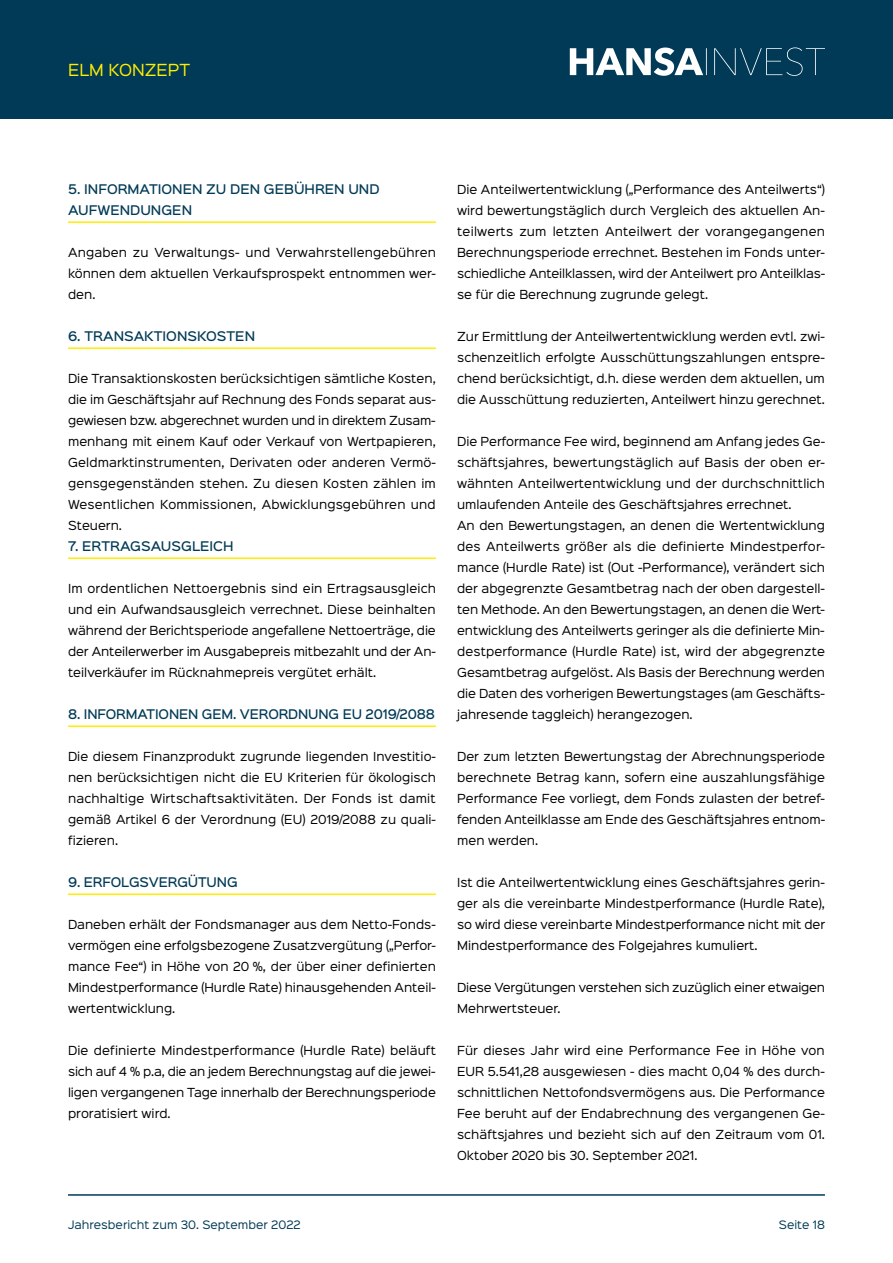
<style>
.page{position:relative;width:893px;height:1263px;background:#fff}
.page>*{position:absolute;margin:0;border:0;box-sizing:border-box;transform-origin:0 0}
.t1{font:15px "Sinkin Sans 400";color:#ffed00}
.t2{font:500 12px/21px "Sinkin Sans 500";color:#003a56}
.t3{font:11.25px/21px "Sinkin Sans 400";color:#000;text-align:justify}
.t4{font:10.5px "Sinkin Sans 400";color:#003a56}
</style>
<div class="page">
<div style="left:0;top:0;width:893px;height:119px;background:#003a56"></div>
<svg style="left:570px;top:47px;width:255px;height:29px"></svg>
<hr style="left:68px;top:1194px;width:757px;height:2px;background:#003a56">
<hr style="left:68px;top:221px;width:368px;height:2px;background:#ffed00">
<hr style="left:68px;top:347px;width:368px;height:2px;background:#ffed00">
<hr style="left:68px;top:557px;width:368px;height:2px;background:#ffed00">
<hr style="left:68px;top:725px;width:368px;height:2px;background:#ffed00">
<hr style="left:68px;top:893px;width:368px;height:2px;background:#ffed00">
<h1 class="t1" style="left:68px;top:57px;width:124px">ELM KONZEPT</h1>
<p class="t2" style="left:68px;top:178px;width:313px">5. INFORMATIONEN ZU DEN GEBÜHREN UND<br>AUFWENDUNGEN</p>
<p class="t3" style="left:68px;top:241px;width:369px">Angaben zu Verwaltungs- und Verwahrstellengebühren können dem aktuellen Verkaufsprospekt entnommen wer&shy;den.</p>
<p class="t2" style="left:68px;top:325px;width:189px">6. TRANSAKTIONSKOSTEN</p>
<p class="t3" style="left:68px;top:367px;width:370px">Die Transaktionskosten berücksichtigen sämtliche Kosten, die im Geschäftsjahr auf Rechnung des Fonds separat aus&shy;gewiesen bzw. abgerechnet wurden und in direktem Zusam&shy;menhang mit einem Kauf oder Verkauf von Wertpapieren, Geldmarktinstrumenten, Derivaten oder anderen Vermö&shy;gensgegenständen stehen. Zu diesen Kosten zählen im Wesentlichen Kommissionen, Abwicklungsgebühren und Steuern.</p>
<p class="t2" style="left:68px;top:535px;width:167px">7. ERTRAGSAUSGLEICH</p>
<p class="t3" style="left:68px;top:577px;width:369px">Im ordentlichen Nettoergebnis sind ein Ertragsausgleich und ein Aufwandsausgleich verrechnet. Diese beinhalten während der Berichtsperiode angefallene Nettoerträge, die der Anteilerwerber im Ausgabepreis mitbezahlt und der An&shy;teilverkäufer im Rücknahmepreis vergütet erhält.</p>
<p class="t2" style="left:68px;top:703px;width:368px">8. INFORMATIONEN GEM. VERORDNUNG EU 2019/2088</p>
<p class="t3" style="left:68px;top:745px;width:369px">Die diesem Finanzprodukt zugrunde liegenden Investitio&shy;nen berücksichtigen nicht die EU Kriterien für ökologisch nachhaltige Wirtschaftsaktivitäten. Der Fonds ist damit gemäß Artikel 6 der Verordnung (EU) 2019/2088 zu quali&shy;fizieren.</p>
<p class="t2" style="left:68px;top:871px;width:171px">9. ERFOLGSVERGÜTUNG</p>
<p class="t3" style="left:68px;top:913px;width:369px">Daneben erhält der Fondsmanager aus dem Netto-Fonds&shy;vermögen eine erfolgsbezogene Zusatzvergütung („Perfor&shy;mance Fee“) in Höhe von 20 %, der über einer definierten Mindestperformance (Hurdle Rate) hinausgehenden Anteil&shy;wertentwicklung.</p>
<p class="t3" style="left:68px;top:1039px;width:369px">Die definierte Mindestperformance (Hurdle Rate) beläuft sich auf 4 % p.a, die an jedem Berechnungstag auf die jewei&shy;ligen vergangenen Tage innerhalb der Berechnungsperiode proratisiert wird.</p>
<p class="t3" style="left:457px;top:178px;width:370px">Die Anteilwertentwicklung („Performance des Anteilwerts“) wird bewertungstäglich durch Vergleich des aktuellen An&shy;teilwerts zum letzten Anteilwert der vorangegangenen Berechnungsperiode errechnet. Bestehen im Fonds unter&shy;schiedliche Anteilklassen, wird der Anteilwert pro Anteilklas&shy;se für die Berechnung zugrunde gelegt.</p>
<p class="t3" style="left:457px;top:325px;width:369px">Zur Ermittlung der Anteilwertentwicklung werden evtl. zwi&shy;schenzeitlich erfolgte Ausschüttungszahlungen entspre&shy;chend berücksichtigt, d.h. diese werden dem aktuellen, um die Ausschüttung reduzierten, Anteilwert hinzu gerechnet.</p>
<p class="t3" style="left:457px;top:430px;width:370px;text-align:left">Die Performance Fee wird, beginnend am Anfang jedes Ge&shy;schäftsjahres, bewertungstäglich auf Basis der oben er&shy;wähnten Anteilwertentwicklung und der durchschnittlich umlaufenden Anteile des Geschäftsjahres errechnet.<br>An den Bewertungstagen, an denen die Wertentwicklung des Anteilwerts größer als die definierte Mindestperfor&shy;mance (Hurdle Rate) ist (Out -Performance), verändert sich der abgegrenzte Gesamtbetrag nach der oben dargestell&shy;ten Methode. An den Bewertungstagen, an denen die Wert&shy;entwicklung des Anteilwerts geringer als die definierte Min&shy;destperformance (Hurdle Rate) ist, wird der abgegrenzte Gesamtbetrag aufgelöst. Als Basis der Berechnung werden die Daten des vorherigen Bewertungstages (am Geschäfts&shy;jahresende taggleich) herangezogen.</p>
<p class="t3" style="left:457px;top:745px;width:369px">Der zum letzten Bewertungstag der Abrechnungsperiode berechnete Betrag kann, sofern eine auszahlungsfähige Performance Fee vorliegt, dem Fonds zulasten der betref&shy;fenden Anteilklasse am Ende des Geschäftsjahres entnom&shy;men werden.</p>
<p class="t3" style="left:457px;top:871px;width:370px">Ist die Anteilwertentwicklung eines Geschäftsjahres gerin&shy;ger als die vereinbarte Mindestperformance (Hurdle Rate), so wird diese vereinbarte Mindestperformance nicht mit der Mindestperformance des Folgejahres kumuliert.</p>
<p class="t3" style="left:457px;top:976px;width:370px">Diese Vergütungen verstehen sich zuzüglich einer etwaigen<br>Mehrwertsteuer.</p>
<p class="t3" style="left:457px;top:1039px;width:369px">Für dieses Jahr wird eine Performance Fee in Höhe von EUR 5.541,28 ausgewiesen - dies macht 0,04 % des durch&shy;schnittlichen Nettofondsvermögens aus. Die Performance Fee beruht auf der Endabrechnung des vergangenen Ge&shy;schäftsjahres und bezieht sich auf den Zeitraum vom 01.<br>Oktober 2020 bis 30. September 2021.</p>
<p class="t4" style="left:68px;top:1216px;width:234px">Jahresbericht zum 30. September 2022</p>
<p class="t4" style="left:779px;top:1216px;width:48px">Seite 18</p>
</div>
